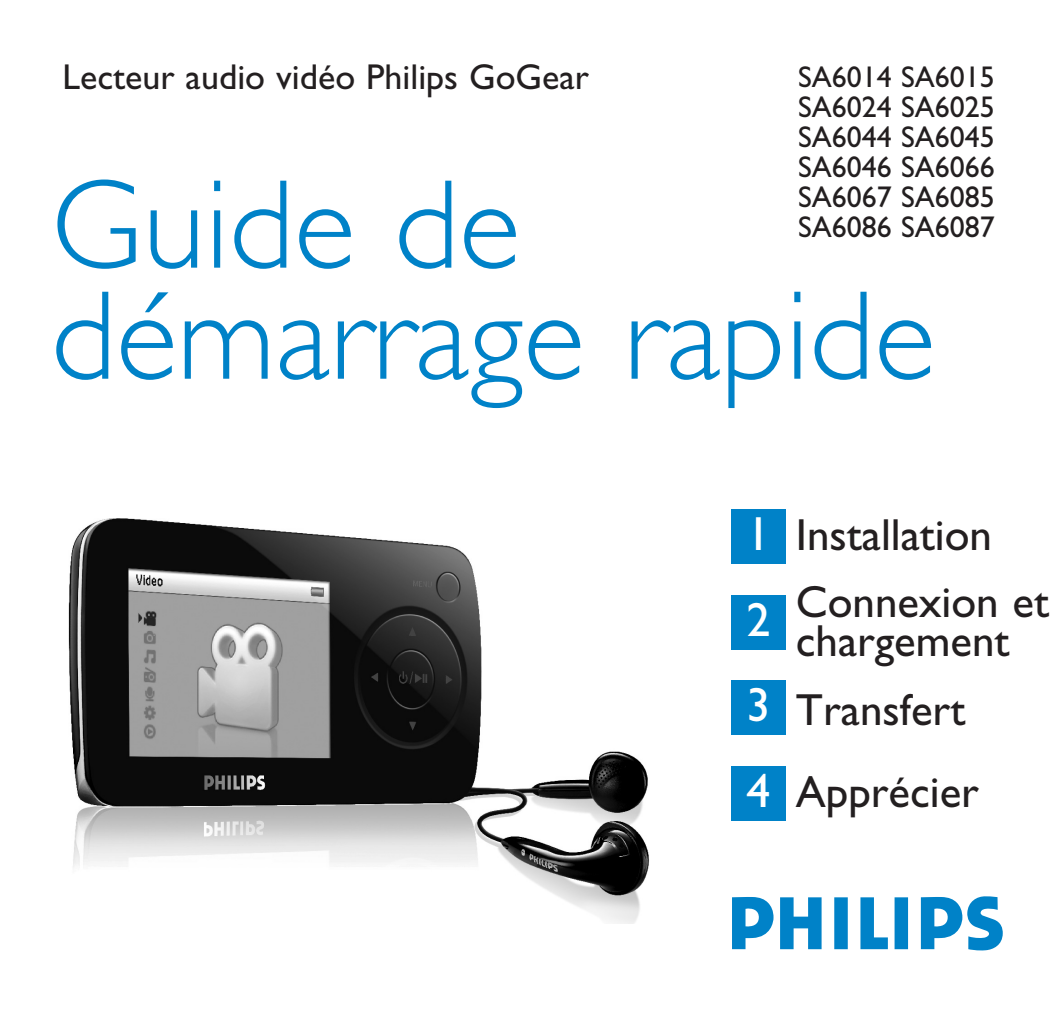
<style>
.page{position:relative;width:1063px;height:1021px;background:#fff}
.page>*{position:absolute;margin:0;border:0;box-sizing:border-box;transform-origin:0 0}
.t1{font:300 127.5px/111px "Gill Alt One";color:#0082c8}
.t2{font:48px/85.5px "Gill Sans Std";color:#fff;text-align:justify}
.t3{font:45px/67.2px "Gill Alt One";color:#231f20}
.t4{font:36px "Gill Sans";color:#231f20}
.t5{font:30px/30px "Gill Sans";color:#231f20;text-align:justify}
</style>
<div class="page">
<svg style="left:732px;top:896px;width:271px;height:54px"></svg>
<div style="left:731px;top:509px;width:54px;height:54px;background:#0082c8"></div>
<div style="left:731px;top:595px;width:54px;height:54px;background:#0082c8"></div>
<div style="left:731px;top:680px;width:54px;height:54px;background:#0082c8"></div>
<div style="left:731px;top:766px;width:54px;height:54px;background:#0082c8"></div>
<img style="left:68px;top:518px;width:581px;height:405px">
<p class="t4" style="left:63px;top:64px;width:528px">Lecteur audio vidéo Philips GoGear</p>
<p class="t5" style="left:798px;top:66px;width:198px">SA6014 SA6015<br>SA6024 SA6025<br>SA6044 SA6045<br>SA6046 SA6066<br>SA6067 SA6085<br>SA6086 SA6087</p>
<h1 class="t1" style="left:51px;top:183px;width:886px">Guide de démarrage rapide</h1>
<h2 class="t2" style="left:746px;top:496px;width:25px">1<br>2<br>3<br>4</h2>
<h3 class="t3" style="left:796px;top:506px;width:255px">Installation<br>Connexion et</h3>
<h3 class="t3" style="left:796px;top:611px;width:215px;line-height:69px">chargement<br>Transfert</h3>
<h3 class="t3" style="left:796px;top:763px;width:185px">Apprécier</h3>
</div>
